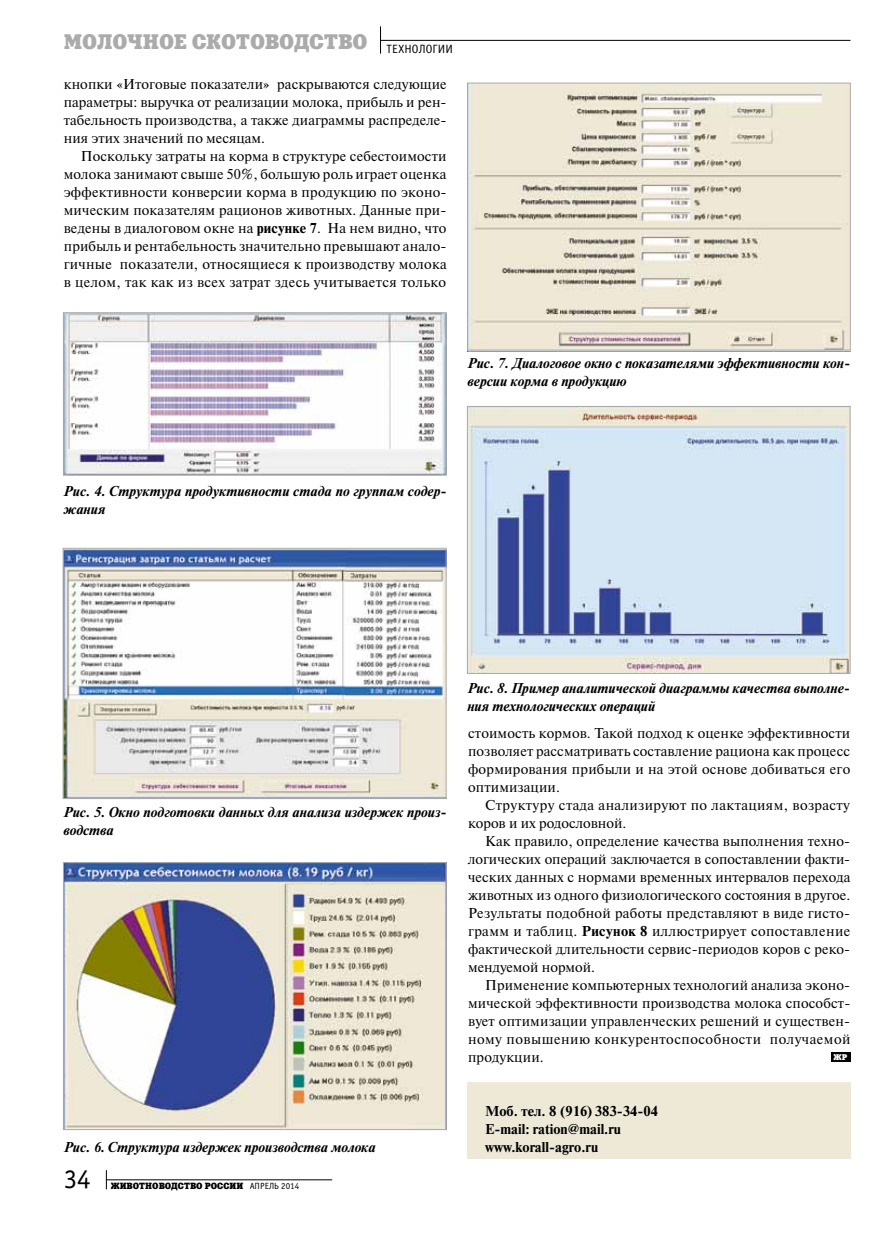
<style>
.page{position:relative;width:893px;height:1234px;background:#fff}
.page>*{position:absolute;margin:0;border:0;box-sizing:border-box;transform-origin:0 0}
.t1{font:27px "Officina Sans C";color:#000}
.t2{font:21px "Xenia C";letter-spacing:-.005em;color:#ababab}
.t3{font:14.25px/18px "Newton C";letter-spacing:.02em;color:#000;text-align:justify}
.t4{font:italic 700 14.25px/18px "Newton C";color:#000}
.t5{font:700 14.25px/18px "Newton C";color:#000}
.t6{font:9px "Xenia C";color:#000}
.t7{font:8.25px "Xenia C";color:#fff}
.s1{font-weight:700}
.s2{font-family:"Officina Sans C"}
</style>
<div class="page">
<hr style="left:380px;top:40px;width:470px;height:1px;background:#000">
<svg style="left:380px;top:26px;width:1px;height:28px"></svg>
<hr style="left:107px;top:1179px;width:225px;height:1px;background:#000">
<svg style="left:106px;top:1170px;width:1px;height:18px"></svg>
<div style="left:467px;top:1081px;width:384px;height:77px;background:#eee9d7"></div>
<div style="left:831px;top:1052px;width:19px;height:9px;background:#000"></div>
<img style="left:65px;top:314px;width:379px;height:159px">
<div style="left:63px;top:312px;width:383px;height:163px;border:1px solid #ababab"></div>
<img style="left:65px;top:550px;width:379px;height:246px">
<div style="left:63px;top:548px;width:383px;height:250px;border:1px solid #ababab"></div>
<img style="left:65px;top:864px;width:379px;height:263px">
<div style="left:63px;top:862px;width:383px;height:267px;border:1px solid #ababab"></div>
<img style="left:468px;top:85px;width:382px;height:266px">
<div style="left:467px;top:83px;width:384px;height:267px;border:1px solid #ababab"></div>
<img style="left:469px;top:408px;width:379px;height:263px">
<div style="left:467px;top:406px;width:383px;height:267px;border:1px solid #ababab"></div>
<h2 class="t2" style="left:64px;top:28px;width:391px">МОЛОЧНОЕ СКОТОВОДСТВО <sub>ТЕХНОЛОГИИ</sub></h2>
<p class="t3" style="left:64px;top:75px;width:384px">кнопки «Итоговые показатели» раскрываются следующие параметры: выручка от реализации молока, прибыль и рен&shy;табельность производства, а также диаграммы распределе&shy;ния этих значений по месяцам.</p>
<p class="t3" style="left:64px;top:147px;width:384px;text-indent:17px">Поскольку затраты на корма в структуре себестоимости молока занимают свыше 50%, большую роль играет оценка эффективности конверсии корма в продукцию по эконо&shy;мическим показателям рационов животных. Данные при&shy;ведены в диалоговом окне на <span class="s1">рисунке 7</span>. На нем видно, что прибыль и рентабельность значительно превышают анало&shy;гичные показатели, относящиеся к производству молока в целом, так как из всех затрат здесь учитывается только</p>
<p class="t4" style="left:468px;top:354px;width:384px">Рис. 7. Диалоговое окно с показателями эффективности кон&shy;версии корма в продукцию</p>
<p class="t4" style="left:64px;top:482px;width:384px">Рис. 4. Структура продуктивности стада по группам содер&shy;жания</p>
<p class="t4" style="left:63px;top:803px;width:384px">Рис. 5. Окно подготовки данных для анализа издержек произ&shy;водства</p>
<p class="t4" style="left:64px;top:1137px;width:313px">Рис. 6. Структура издержек производства молока</p>
<h1 class="t1" style="left:64px;top:1163px;width:28px">34</h1>
<p class="t6" style="left:111px;top:1179px;width:190px">ЖИВОТНОВОДСТВО РОССИИ <span class="s2">АПРЕЛЬ 2014</span></p>
<p class="t4" style="left:467px;top:679px;width:384px">Рис. 8. Пример аналитической диаграммы качества выполне&shy;ния технологических операций</p>
<p class="t3" style="left:468px;top:723px;width:384px">стоимость кормов. Такой подход к оценке эффективности позволяет рассматривать составление рациона как процесс формирования прибыли и на этой основе добиваться его оптимизации.</p>
<p class="t3" style="left:468px;top:795px;width:383px;text-indent:17px">Структуру стада анализируют по лактациям, возрасту коров и их родословной.</p>
<p class="t3" style="left:468px;top:831px;width:384px;text-indent:17px">Как правило, определение качества выполнения техно&shy;логических операций заключается в сопоставлении факти&shy;ческих данных с нормами временных интервалов перехода животных из одного физиологического состояния в другое.<br>Результаты подобной работы представляют в виде гисто&shy;грамм и таблиц. <span class="s1">Рисунок 8</span> иллюстрирует сопоставление фактической длительности сервис-периодов коров с реко&shy;мендуемой нормой.</p>
<p class="t3" style="left:468px;top:975px;width:384px;text-indent:17px">Применение компьютерных технологий анализа эконо&shy;мической эффективности производства молока способст&shy;вует оптимизации управленческих решений и существен&shy;ному повышению конкурентоспособности получаемой продукции.</p>
<p class="t7" style="left:834px;top:1051px;width:15px">ЖР</p>
<p class="t5" style="left:485px;top:1101px;width:174px">Моб. тел. 8 (916) 383-34-04<br>E-mail: ration@mail.ru www.korall-agro.ru</p>
</div>
